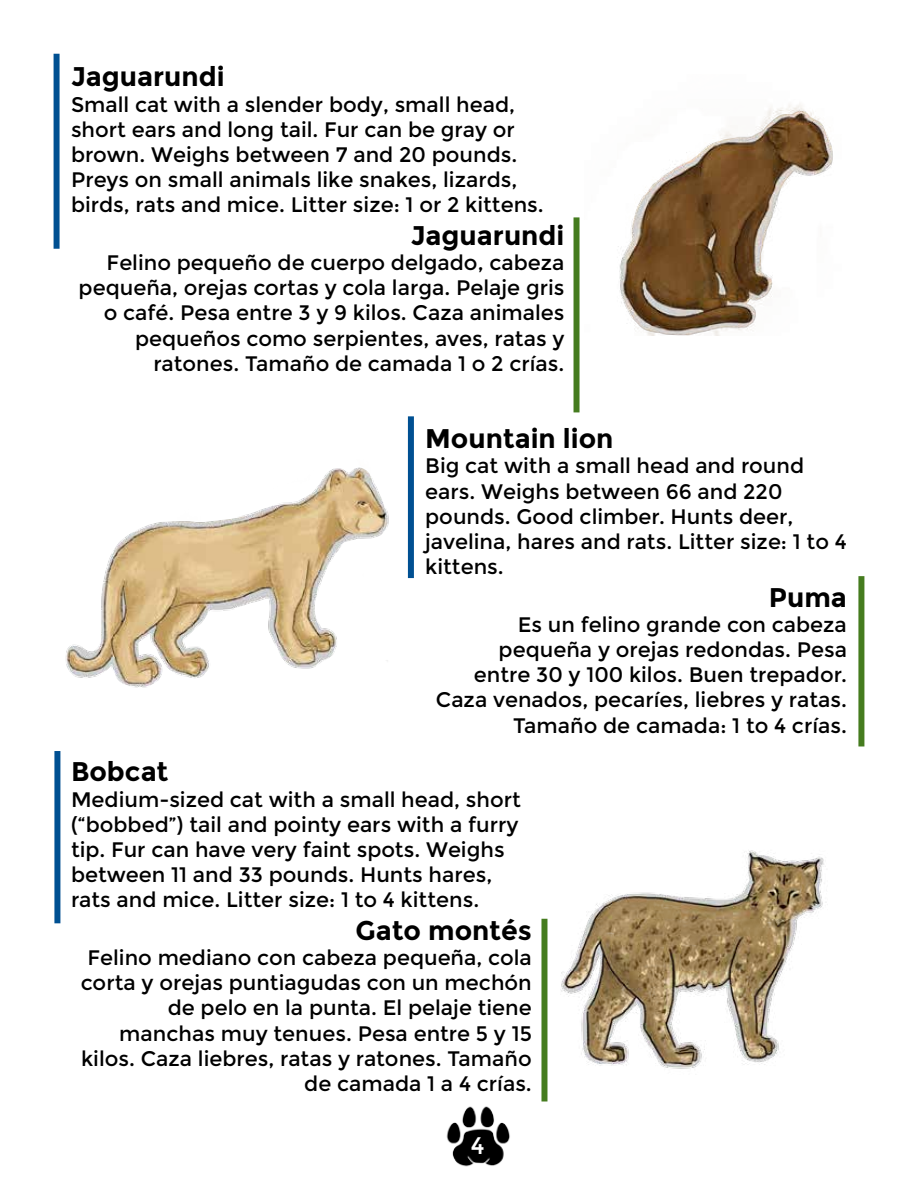
<style>
.page{position:relative;width:918px;height:1188px;background:#fff}
.page>*{position:absolute;margin:0;border:0;box-sizing:border-box;transform-origin:0 0}
.t1{font:700 27px "Montserrat";color:#000}
.t2{font:24px "Montserrat";color:#fff}
.t3{font:21px/25.2px "Montserrat";color:#000}
</style>
<div class="page">
<img style="left:446px;top:1106px;width:64px;height:61px">
<div style="left:54px;top:54px;width:6px;height:195px;background:#005092"></div>
<div style="left:858px;top:576px;width:6px;height:170px;background:#457c1f"></div>
<div style="left:574px;top:217px;width:6px;height:195px;background:#457c1f"></div>
<div style="left:54px;top:751px;width:6px;height:172px;background:#005092"></div>
<div style="left:541px;top:919px;width:6px;height:182px;background:#457c1f"></div>
<img style="left:65px;top:417px;width:349px;height:271px">
<img style="left:618px;top:104px;width:215px;height:232px">
<img style="left:545px;top:850px;width:279px;height:252px">
<p class="t1" style="left:71px;top:61px;width:155px">Jaguarundi</p>
<p class="t3" style="left:71px;top:92px;width:474px">Small cat with a slender body, small head, short ears and long tail. Fur can be gray or brown. Weighs between 7 and 20 pounds.<br>Preys on small animals like snakes, lizards, birds, rats and mice. Litter size: 1 or 2 kittens.</p>
<p class="t1" style="left:411px;top:219px;width:155px">Jaguarundi</p>
<p class="t3" style="left:79px;top:250px;width:487px;text-align:right">Felino pequeño de cuerpo delgado, cabeza pequeña, orejas cortas y cola larga. Pelaje gris o café. Pesa entre 3 y 9 kilos. Caza animales pequeños como serpientes, aves, ratas y ratones. Tamaño de camada 1 o 2 crías.</p>
<p class="t1" style="left:425px;top:423px;width:190px">Mountain lion</p>
<p class="t3" style="left:425px;top:454px;width:423px">Big cat with a small head and round ears. Weighs between 66 and 220 pounds. Good climber. Hunts deer, javelina, hares and rats. Litter size: 1 to 4 kittens.</p>
<p class="t1" style="left:769px;top:581px;width:80px">Puma</p>
<p class="t3" style="left:436px;top:612px;width:413px;text-align:right">Es un felino grande con cabeza pequeña y orejas redondas. Pesa<br>entre 30 y 100 kilos. Buen trepador.<br>Caza venados, pecaríes, liebres y ratas.<br>Tamaño de camada: 1 to 4 crías.</p>
<p class="t1" style="left:71px;top:756px;width:99px">Bobcat</p>
<p class="t3" style="left:71px;top:787px;width:451px">Medium-sized cat with a small head, short (“bobbed”) tail and pointy ears with a furry tip. Fur can have very faint spots. Weighs between 11 and 33 pounds. Hunts hares, rats and mice. Litter size: 1 to 4 kittens.</p>
<p class="t1" style="left:356px;top:914px;width:178px">Gato montés</p>
<p class="t3" style="left:81px;top:945px;width:453px;text-align:right">Felino mediano con cabeza pequeña, cola corta y orejas puntiagudas con un mechón de pelo en la punta. El pelaje tiene manchas muy tenues. Pesa entre 5 y 15 kilos. Caza liebres, ratas y ratones. Tamaño de camada 1 a 4 crías.</p>
<p class="t2" style="left:471px;top:1131px;width:15px">4</p>
</div>
